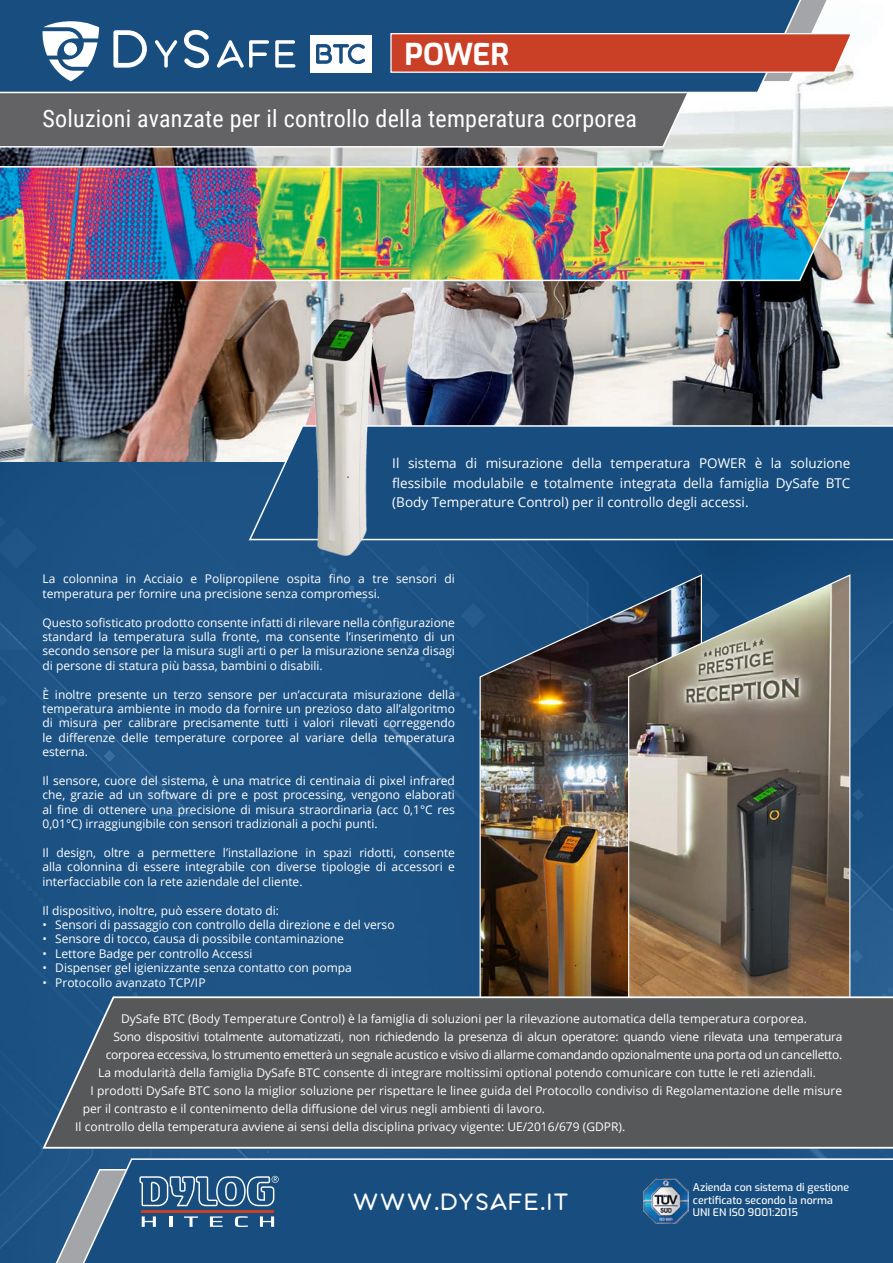
<style>
.page{position:relative;width:893px;height:1263px;background:#fff}
.page>*{position:absolute;margin:0;border:0;box-sizing:border-box;transform-origin:0 0}
.t1{font:700 30px "Exo";letter-spacing:-.005em;color:#fff}
.t2{font:24px "Roboto Condensed";letter-spacing:.01em;color:#fff}
.t3{font:21px "Aquatico";letter-spacing:.1em;color:#fff}
.t4{font:13.5px/19.5px "Open Sans";color:#fff;text-align:justify}
.t5{font:12px/14.4px "Open Sans";color:#fff;text-align:justify}
.t6{font:12px "Open Sans";letter-spacing:-.02em;color:#fff}
.t7{font:500 10.5px/12.6px "Exo";color:#fff}
</style>
<div class="page">
<div style="left:0;top:461px;width:893px;height:802px;background:#184e7f"></div>
<img style="left:0;top:94px;width:893px;height:367px">
<img style="left:0;top:165px;width:854px;height:117px">
<svg style="left:0;top:94px;width:740px;height:55px"></svg>
<svg style="left:0;top:0;width:834px;height:94px"></svg>
<svg style="left:42px;top:21px;width:57px;height:60px"></svg>
<div style="left:64px;top:42px;width:13px;height:14px;background:#fff;border-radius:50%"></div>
<svg style="left:113px;top:30px;width:34px;height:38px"></svg>
<svg style="left:155px;top:40px;width:22px;height:28px"></svg>
<svg style="left:184px;top:30px;width:25px;height:38px"></svg>
<svg style="left:217px;top:40px;width:52px;height:28px"></svg>
<svg style="left:275px;top:40px;width:20px;height:28px"></svg>
<div style="left:310px;top:35px;width:61px;height:38px;background:#fff"></div>
<svg style="left:316px;top:44px;width:49px;height:20px"></svg>
<svg style="left:248px;top:424px;width:645px;height:117px"></svg>
<img style="left:479px;top:573px;width:148px;height:422px">
<img style="left:627px;top:573px;width:224px;height:422px">
<svg style="left:55px;top:1157px;width:838px;height:106px"></svg>
<hr style="left:141px;top:1210px;width:133px;height:2px;background:#c83e26">
<svg style="left:142px;top:1216px;width:14px;height:11px"></svg>
<svg style="left:169px;top:1216px;width:3px;height:11px"></svg>
<svg style="left:184px;top:1216px;width:14px;height:11px"></svg>
<svg style="left:210px;top:1216px;width:13px;height:11px"></svg>
<svg style="left:235px;top:1216px;width:13px;height:11px"></svg>
<svg style="left:260px;top:1216px;width:14px;height:11px"></svg>
<svg style="left:139px;top:1176px;width:140px;height:30px"></svg>
<img style="left:643px;top:1179px;width:45px;height:45px">
<svg style="left:390px;top:32px;width:463px;height:42px"></svg>
<img style="left:295px;top:310px;width:90px;height:252px">
<svg style="left:41px;top:995px;width:852px;height:154px"></svg>
<h1 class="t1" style="left:404px;top:31px;width:106px">POWER</h1>
<h2 class="t2" style="left:43px;top:101px;width:596px">Soluzioni avanzate per il controllo della temperatura corporea</h2>
<p class="t4" style="left:392px;top:453px;width:460px">Il sistema di misurazione della temperatura POWER è la soluzione flessibile modulabile e totalmente integrata della famiglia DySafe BTC (Body Temperature Control) per il controllo degli accessi.</p>
<p class="t5" style="left:43px;top:571px;width:414px">La colonnina in Acciaio e Polipropilene ospita fino a tre sensori di temperatura per fornire una precisione senza compromessi.</p>
<p class="t5" style="left:43px;top:615px;width:414px">Questo sofisticato prodotto consente infatti di rilevare nella configurazione standard la temperatura sulla fronte, ma consente l’inserimento di un secondo sensore per la misura sugli arti o per la misurazione senza disagi di persone di statura più bassa, bambini o disabili.</p>
<p class="t5" style="left:43px;top:687px;width:414px">È inoltre presente un terzo sensore per un’accurata misurazione della temperatura ambiente in modo da fornire un prezioso dato all’algoritmo di misura per calibrare precisamente tutti i valori rilevati correggendo le differenze delle temperature corporee al variare della temperatura esterna.</p>
<p class="t5" style="left:43px;top:773px;width:414px">Il sensore, cuore del sistema, è una matrice di centinaia di pixel infrared che, grazie ad un software di pre e post processing, vengono elaborati al fine di ottenere una precisione di misura straordinaria (acc 0,1°C res 0,01°C) irraggiungibile con sensori tradizionali a pochi punti.</p>
<p class="t5" style="left:43px;top:845px;width:414px">Il design, oltre a permettere l’installazione in spazi ridotti, consente alla colonnina di essere integrabile con diverse tipologie di accessori e interfacciabile con la rete aziendale del cliente.</p>
<p class="t5" style="left:43px;top:903px;width:238px">Il dispositivo, inoltre, può essere dotato di:</p>
<p class="t5" style="left:43px;top:917px;width:354px">• Sensori di passaggio con controllo della direzione e del verso</p>
<p class="t5" style="left:43px;top:931px;width:303px">• Sensore di tocco, causa di possibile contaminazione</p>
<p class="t5" style="left:43px;top:946px;width:211px">• Lettore Badge per controllo Accessi</p>
<p class="t5" style="left:43px;top:960px;width:311px">• Dispenser gel igienizzante senza contatto con pompa</p>
<p class="t5" style="left:43px;top:975px;width:165px">• Protocollo avanzato TCP/IP</p>
<p class="t5" style="left:121px;top:1011px;width:687px">DySafe BTC (Body Temperature Control) è la famiglia di soluzioni per la rilevazione automatica della temperatura corporea.</p>
<p class="t6" style="left:113px;top:1028px;width:731px">Sono dispositivi totalmente automatizzati, non richiedendo la presenza di alcun operatore: quando viene rilevata una temperatura</p>
<p class="t6" style="left:106px;top:1046px;width:738px">corporea eccessiva, lo strumento emetterà un segnale acustico e visivo di allarme comandando opzionalmente una porta od un cancelletto.</p>
<p class="t5" style="left:98px;top:1065px;width:719px">La modularità della famiglia DySafe BTC consente di integrare moltissimi optional potendo comunicare con tutte le reti aziendali.</p>
<p class="t5" style="left:91px;top:1083px;width:753px">I prodotti DySafe BTC sono la miglior soluzione per rispettare le linee guida del Protocollo condiviso di Regolamentazione delle misure</p>
<p class="t5" style="left:83px;top:1101px;width:464px">per il contrasto e il contenimento della diffusione del virus negli ambienti di lavoro.</p>
<p class="t5" style="left:75px;top:1119px;width:551px">Il controllo della temperatura avviene ai sensi della disciplina privacy vigente: UE/2016/679 (GDPR).</p>
<h3 class="t3" style="left:353px;top:1191px;width:217px">WWW.DYSAFE.IT</h3>
<p class="t7" style="left:693px;top:1180px;width:158px">Azienda con sistema di gestione certificato secondo la norma<br>UNI EN ISO 9001:2015</p>
</div>
